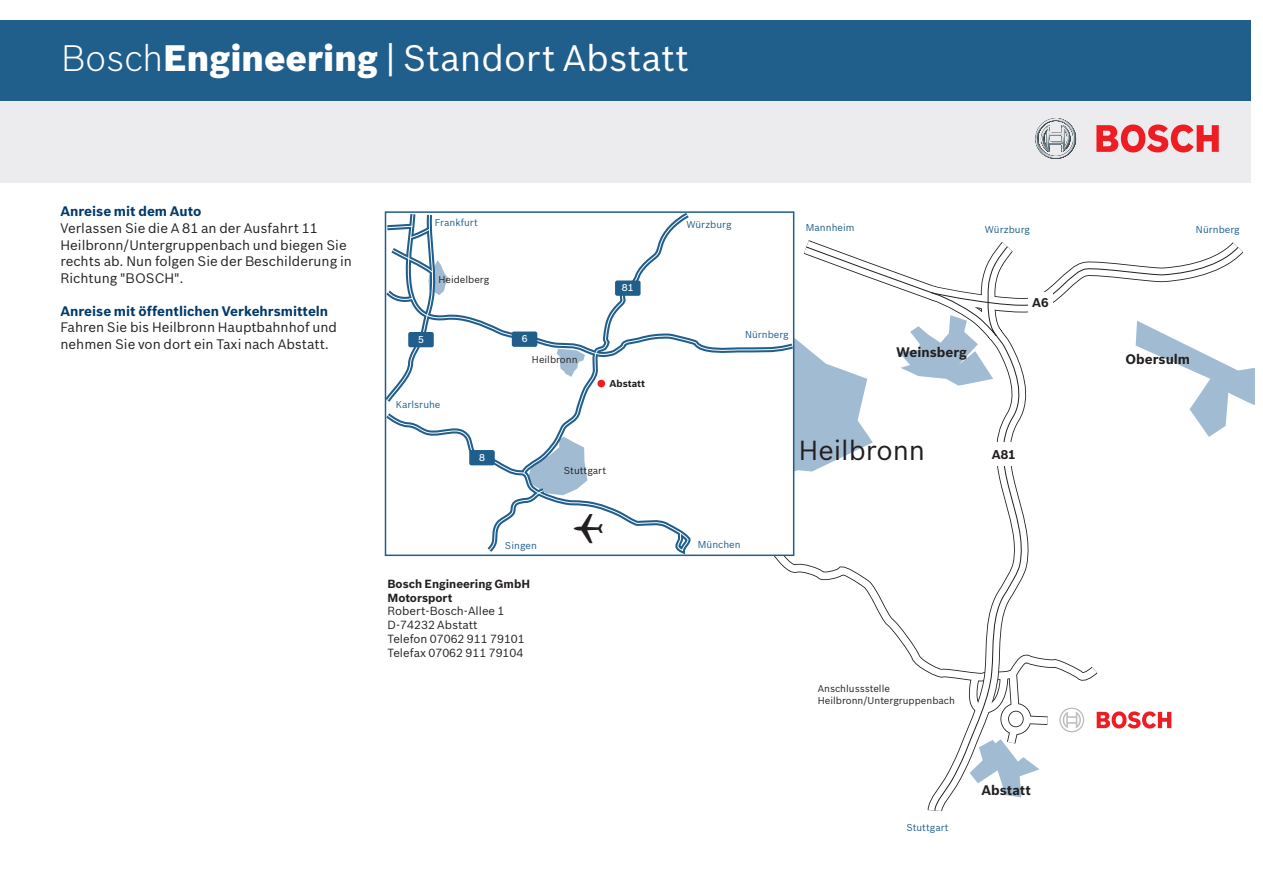
<style>
.page{position:relative;width:1263px;height:893px;background:#fff}
.page>*{position:absolute;margin:0;border:0;box-sizing:border-box;transform-origin:0 0}
.t1{font:36px "Bosch Sans";color:#fff}
.t2{font:27px "Bosch Sans";color:#231f20}
.t3{font:13.5px/16.5px "Bosch Sans";color:#231f20}
.t4{font:700 13.5px "Bosch Sans";color:#003a6a}
.t5{font:700 13.5px "Bosch Sans";color:#231f20}
.t6{font:700 12.45px "Bosch Sans";color:#231f20}
.t7{font:11.55px/13.8px "Bosch Sans";color:#231f20}
.t8{font:700 11.55px/13.8px "Bosch Sans";color:#231f20}
.t9{font:9.75px "Bosch Sans";color:#205e8b}
.t10{font:9.75px/11.7px "Bosch Sans";color:#231f20}
.t11{font:700 9.75px "Bosch Sans";color:#231f20}
.t12{font:500 9.75px "Bosch Sans";color:#fff}
.s1{font-weight:300}
.s2{font-weight:900}
</style>
<div class="page">
<div style="left:0;top:20px;width:1250px;height:82px;background:#205e8b"></div>
<div style="left:0;top:101px;width:1250px;height:82px;background:#ececee"></div>
<svg style="left:1035px;top:118px;width:41px;height:41px"></svg>
<svg style="left:1096px;top:124px;width:123px;height:28px"></svg>
<svg style="left:750px;top:556px;width:348px;height:125px"></svg>
<svg style="left:794px;top:240px;width:239px;height:441px"></svg>
<svg style="left:899px;top:240px;width:356px;height:197px"></svg>
<svg style="left:805px;top:246px;width:225px;height:565px"></svg>
<div style="left:984px;top:442px;width:41px;height:24px;background:#fff"></div>
<div style="left:1028px;top:292px;width:24px;height:23px;background:#fff"></div>
<svg style="left:1097px;top:711px;width:74px;height:17px"></svg>
<svg style="left:967px;top:665px;width:117px;height:132px"></svg>
<div style="left:385px;top:211px;width:409px;height:345px;background:#fff;border:2px solid #205e8b"></div>
<svg style="left:694px;top:211px;width:105px;height:149px"></svg>
<svg style="left:691px;top:213px;width:102px;height:143px"></svg>
<svg style="left:384px;top:211px;width:307px;height:346px"></svg>
<h1 class="t1" style="left:62px;top:35px;width:629px"><span class="s1">Bosch</span><span class="s2">Engineering</span> | Standort Abstatt</h1>
<p class="t4" style="left:61px;top:203px;width:142px">Anreise mit dem Auto</p>
<p class="t3" style="left:61px;top:219px;width:293px">Verlassen Sie die A 81 an der Ausfahrt 11<br>Heilbronn/Untergruppenbach und biegen Sie rechts ab. Nun folgen Sie der Beschilderung in Richtung "BOSCH".</p>
<p class="t4" style="left:61px;top:302px;width:269px">Anreise mit öffentlichen Verkehrsmitteln</p>
<p class="t3" style="left:61px;top:318px;width:278px">Fahren Sie bis Heilbronn Hauptbahnhof und nehmen Sie von dort ein Taxi nach Abstatt.</p>
<p class="t9" style="left:435px;top:216px;width:45px">Frankfurt</p>
<p class="t9" style="left:687px;top:218px;width:47px">Würzburg</p>
<p class="t9" style="left:806px;top:221px;width:50px">Mannheim</p>
<p class="t9" style="left:985px;top:223px;width:47px">Würzburg</p>
<p class="t9" style="left:1196px;top:223px;width:45px">Nürnberg</p>
<p class="t10" style="left:438px;top:273px;width:52px">Heidelberg</p>
<p class="t12" style="left:418px;top:333px;width:7px">5</p>
<p class="t12" style="left:522px;top:332px;width:7px">6</p>
<p class="t9" style="left:396px;top:398px;width:46px">Karlsruhe</p>
<p class="t12" style="left:479px;top:451px;width:7px">8</p>
<p class="t10" style="left:532px;top:353px;width:47px">Heilbronn</p>
<p class="t12" style="left:622px;top:281px;width:13px">81</p>
<p class="t11" style="left:610px;top:377px;width:37px">Abstatt</p>
<p class="t10" style="left:564px;top:464px;width:44px">Stuttgart</p>
<p class="t9" style="left:745px;top:328px;width:45px">Nürnberg</p>
<p class="t5" style="left:896px;top:343px;width:73px">Weinsberg</p>
<p class="t6" style="left:1032px;top:295px;width:18px">A6</p>
<h2 class="t2" style="left:799px;top:433px;width:128px">Heilbronn</h2>
<p class="t6" style="left:992px;top:447px;width:25px">A81</p>
<p class="t5" style="left:1126px;top:351px;width:66px">Obersulm</p>
<p class="t9" style="left:505px;top:539px;width:33px">Singen</p>
<p class="t9" style="left:698px;top:538px;width:44px">München</p>
<p class="t8" style="left:388px;top:576px;width:144px">Bosch Engineering GmbH<br>Motorsport</p>
<p class="t7" style="left:388px;top:604px;width:139px">Robert-Bosch-Allee 1<br>D-74232 Abstatt<br>Telefon 07062 911 79101<br>Telefax 07062 911 79104</p>
<p class="t10" style="left:818px;top:682px;width:139px">Anschlussstelle<br>Heilbronn/Untergruppenbach</p>
<p class="t9" style="left:906px;top:821px;width:44px">Stuttgart</p>
<p class="t5" style="left:982px;top:781px;width:51px">Abstatt</p>
</div>
